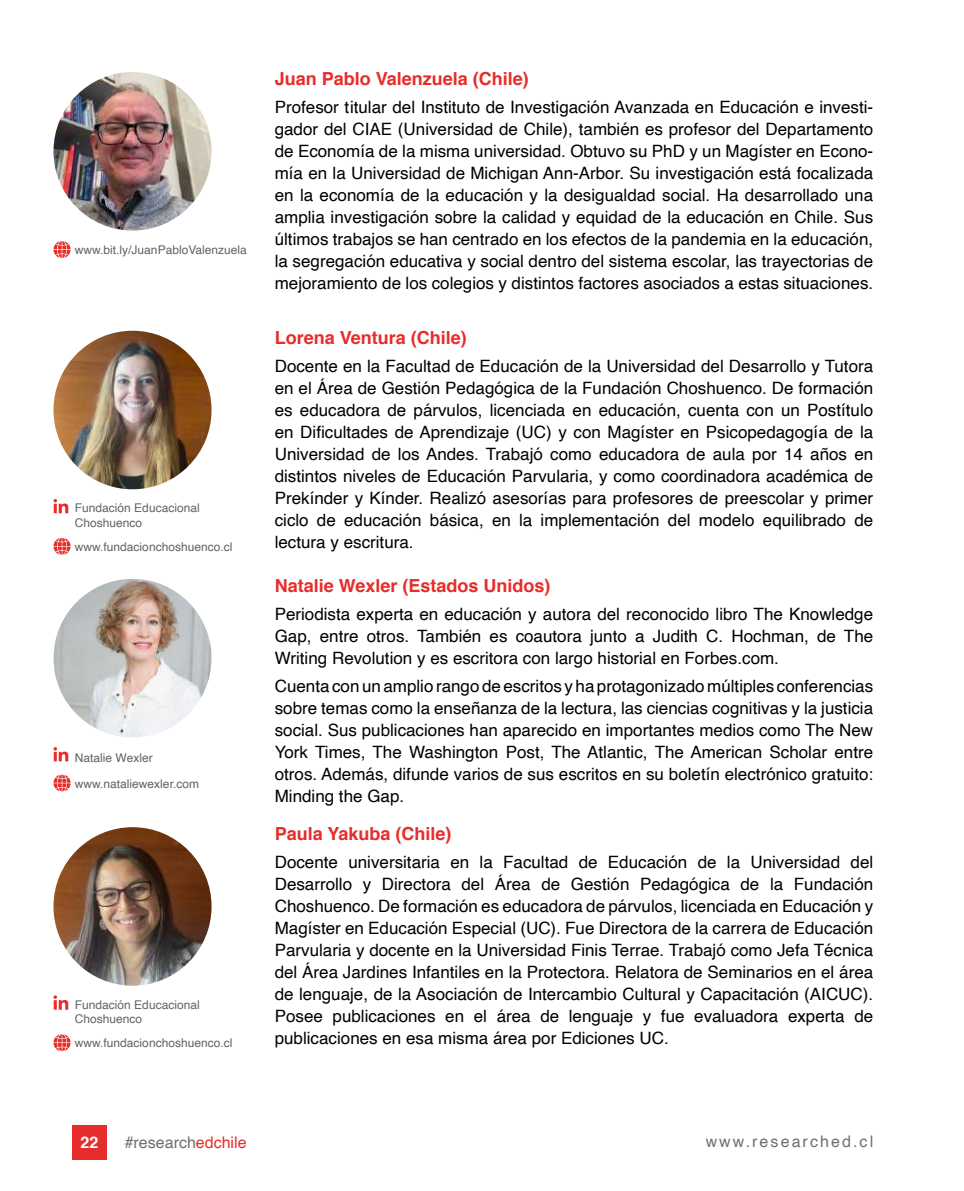
<style>
.page{position:relative;width:964px;height:1191px;background:#fff}
.page>*{position:absolute;margin:0;border:0;box-sizing:border-box;transform-origin:0 0}
.t1{font:700 18px "Helvetica";color:#e62d2b}
.t2{font:17px/22px "Helvetica";color:#000;text-align:justify}
.t3{font:16px "Helvetica";letter-spacing:.13em;color:#706f6f}
.t4{font:16px "Helvetica";color:#706f6f}
.t5{font:700 16px "Helvetica";color:#fff}
.t6{font:12px/14.4px "Helvetica";color:#646363}
.s1{color:#e62d2b}
</style>
<div class="page">
<div style="left:72px;top:1124px;width:35px;height:35px;background:#e62d2b"></div>
<img style="left:53px;top:72px;width:159px;height:159px;border-radius:79px">
<svg style="left:53px;top:241px;width:18px;height:17px"></svg>
<img style="left:53px;top:331px;width:159px;height:158px;border-radius:79px">
<svg style="left:53px;top:538px;width:18px;height:17px"></svg>
<svg style="left:53px;top:499px;width:15px;height:14px"></svg>
<img style="left:53px;top:579px;width:159px;height:158px;border-radius:79px">
<svg style="left:53px;top:774px;width:18px;height:17px"></svg>
<svg style="left:53px;top:747px;width:15px;height:14px"></svg>
<img style="left:53px;top:827px;width:159px;height:158px;border-radius:79px">
<svg style="left:53px;top:1034px;width:18px;height:17px"></svg>
<svg style="left:53px;top:995px;width:15px;height:14px"></svg>
<p class="t6" style="left:75px;top:243px;width:173px">www.bit.ly/JuanPabloValenzuela</p>
<p class="t6" style="left:75px;top:501px;width:126px">Fundación Educacional<br>Choshuenco</p>
<p class="t6" style="left:75px;top:540px;width:159px">www.fundacionchoshuenco.cl</p>
<p class="t6" style="left:75px;top:746px;width:126px;line-height:25.2px">Natalie Wexler www.nataliewexler.com</p>
<p class="t6" style="left:75px;top:997px;width:126px">Fundación Educacional<br>Choshuenco</p>
<p class="t6" style="left:75px;top:1036px;width:159px">www.fundacionchoshuenco.cl</p>
<p class="t1" style="left:275px;top:64px;width:256px">Juan Pablo Valenzuela (Chile)</p>
<p class="t2" style="left:275px;top:97px;width:600px">Profesor titular del Instituto de Investigación Avanzada en Educación e investi&shy;gador del CIAE (Universidad de Chile), también es profesor del Departamento de Economía de la misma universidad. Obtuvo su PhD y un Magíster en Econo&shy;mía en la Universidad de Michigan Ann-Arbor. Su investigación está focalizada en la economía de la educación y la desigualdad social. Ha desarrollado una amplia investigación sobre la calidad y equidad de la educación en Chile. Sus últimos trabajos se han centrado en los efectos de la pandemia en la educación, la segregación educativa y social dentro del sistema escolar, las trayectorias de mejoramiento de los colegios y distintos factores asociados a estas situaciones.</p>
<p class="t1" style="left:275px;top:323px;width:194px">Lorena Ventura (Chile)</p>
<p class="t2" style="left:275px;top:355px;width:600px">Docente en la Facultad de Educación de la Universidad del Desarrollo y Tutora en el Área de Gestión Pedagógica de la Fundación Choshuenco. De formación es educadora de párvulos, licenciada en educación, cuenta con un Postítulo en Dificultades de Aprendizaje (UC) y con Magíster en Psicopedagogía de la Universidad de los Andes. Trabajó como educadora de aula por 14 años en distintos niveles de Educación Parvularia, y como coordinadora académica de Prekínder y Kínder. Realizó asesorías para profesores de preescolar y primer ciclo de educación básica, en la implementación del modelo equilibrado de lectura y escritura.</p>
<p class="t1" style="left:275px;top:571px;width:277px">Natalie Wexler (Estados Unidos)</p>
<p class="t2" style="left:275px;top:603px;width:600px">Periodista experta en educación y autora del reconocido libro The Knowledge Gap, entre otros. También es coautora junto a Judith C. Hochman, de The Writing Revolution y es escritora con largo historial en Forbes.com.</p>
<p class="t2" style="left:275px;top:675px;width:600px">Cuenta con un amplio rango de escritos y ha protagonizado múltiples conferencias sobre temas como la enseñanza de la lectura, las ciencias cognitivas y la justicia social. Sus publicaciones han aparecido en importantes medios como The New York Times, The Washington Post, The Atlantic, The American Scholar entre otros. Además, difunde varios de sus escritos en su boletín electrónico gratuito:<br>Minding the Gap.</p>
<p class="t1" style="left:275px;top:819px;width:178px">Paula Yakuba (Chile)</p>
<p class="t2" style="left:275px;top:851px;width:600px">Docente universitaria en la Facultad de Educación de la Universidad del Desarrollo y Directora del Área de Gestión Pedagógica de la Fundación Choshuenco. De formación es educadora de párvulos, licenciada en Educación y Magíster en Educación Especial (UC). Fue Directora de la carrera de Educación Parvularia y docente en la Universidad Finis Terrae. Trabajó como Jefa Técnica del Área Jardines Infantiles en la Protectora. Relatora de Seminarios en el área de lenguaje, de la Asociación de Intercambio Cultural y Capacitación (AICUC).<br>Posee publicaciones en el área de lenguaje y fue evaluadora experta de publicaciones en esa misma área por Ediciones UC.</p>
<p class="t5" style="left:81px;top:1129px;width:19px">22</p>
<p class="t4" style="left:125px;top:1129px;width:123px">#research<span class="s1">edchile</span></p>
<p class="t3" style="left:706px;top:1129px;width:169px">www.researched.cl</p>
</div>
